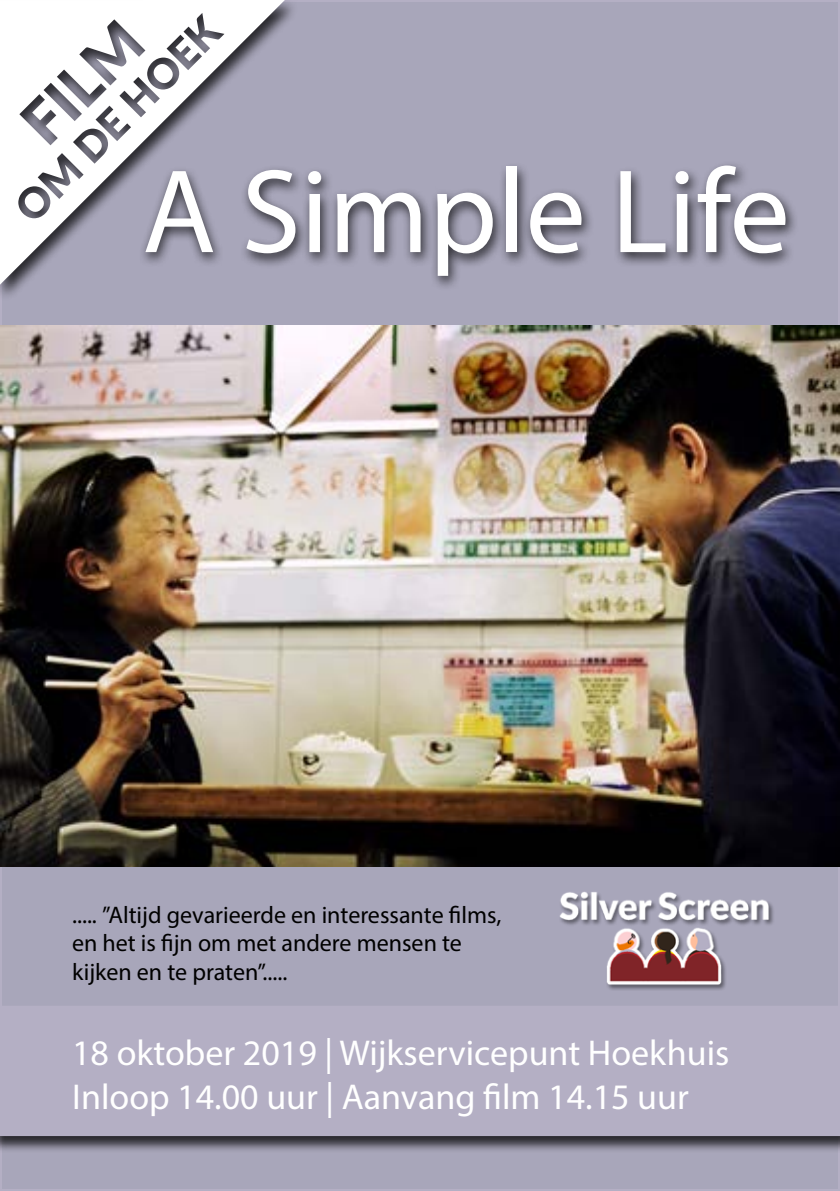
<style>
.page{position:relative;width:840px;height:1191px;background:#fff}
.page>*{position:absolute;margin:0;border:0;box-sizing:border-box;transform-origin:0 0}
.t1{font:120px "Myriad Pro";color:#fff}
.t2{font:36px/43.2px "Myriad Pro";color:#fff}
.t3{font:24px/28.8px "Myriad Pro";color:#000}
</style>
<div class="page">
<div style="left:1px;top:1px;width:837px;height:1189px;background:#a8a6ba"></div>
<div style="left:0;top:1006px;width:839px;height:147px;background:#000;opacity:.75"></div>
<div style="left:0;top:1005px;width:839px;height:131px;background:#b4afc4"></div>
<div style="left:0;top:0;width:299px;height:303px;background:#a8a6ba"></div>
<svg style="left:0;top:0;width:285px;height:285px;fill:#fff"></svg>
<svg style="left:25px;top:193px;width:19px;height:19px"></svg>
<svg style="left:82px;top:135px;width:20px;height:20px"></svg>
<svg style="left:153px;top:64px;width:20px;height:19px"></svg>
<div style="left:558px;top:891px;width:215px;height:100px;background:#000;opacity:.46"></div>
<img style="left:558px;top:891px;width:213px;height:95px">
<img style="left:0;top:325px;width:839px;height:541px">
<div style="left:138px;top:160px;width:660px;height:132px;background:#000;opacity:.75"></div>
<h1 class="t1" style="left:142px;top:138px;width:648px">A Simple Life</h1>
<p class="t3" style="left:72px;top:899px;width:430px">..... ”Altijd gevarieerde en interessante films, en het is fijn om met andere mensen te kijken en te praten”.....</p>
<h2 class="t2" style="left:72px;top:1031px;width:658px">18 oktober 2019 | Wijkservicepunt Hoekhuis<br>Inloop 14.00 uur | Aanvang film 14.15 uur</h2>
</div>
